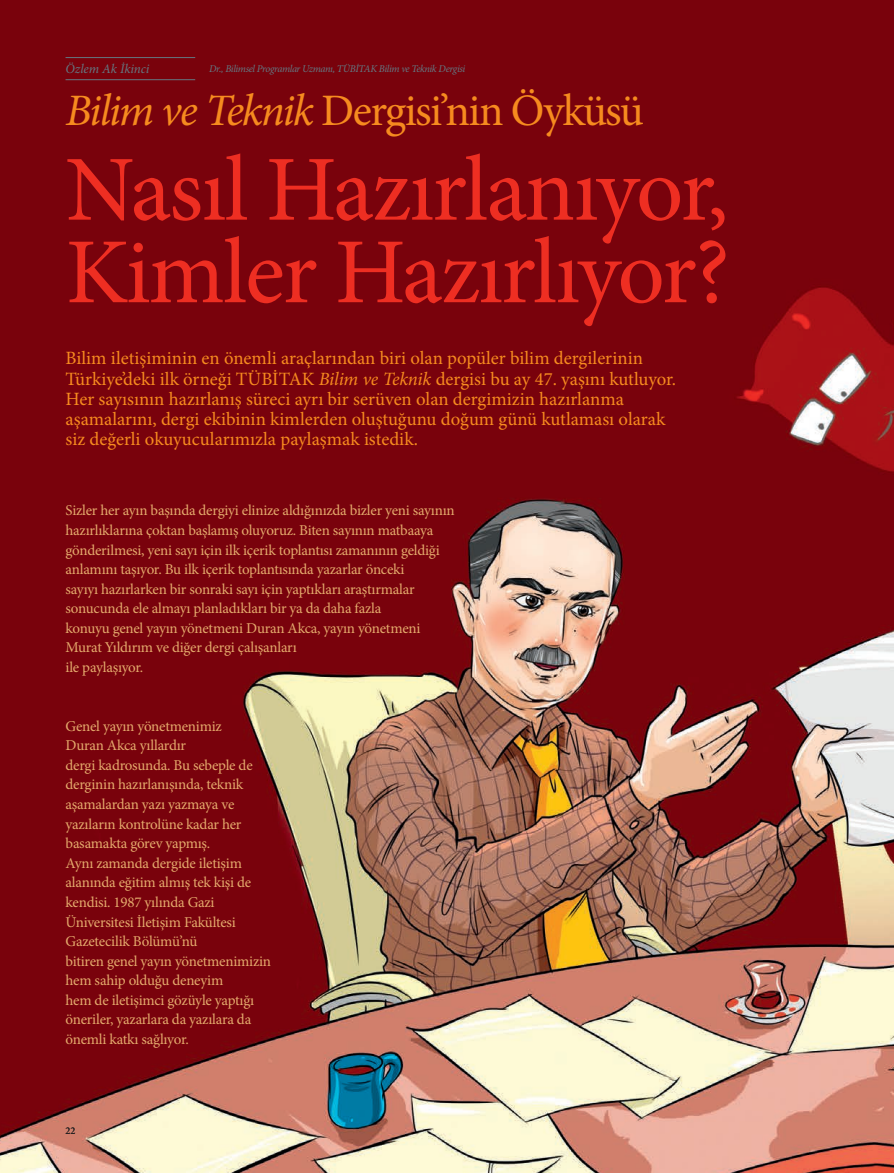
<style>
.page{position:relative;width:894px;height:1173px;background:#fff}
.page>*{position:absolute;margin:0;border:0;box-sizing:border-box;transform-origin:0 0}
.t1{font:93px/82.5px "Minion Pro";letter-spacing:-.02em;color:#ee2e22}
.t2{font:45px "Minion Pro";letter-spacing:-.035em;color:#f68b1f}
.t3{font:18.75px/20.2px "Minion Pro";color:#f68b1f}
.t4{font:15px/19.5px "Minion Pro";letter-spacing:-.015em;color:#e4aa6c}
.t5{font:italic 13.2px "Minion Pro";letter-spacing:-.005em;color:#647882}
.t6{font:italic 10.35px "Minion Pro";letter-spacing:-.035em;color:#647882}
.t7{font:10.35px "Minion Pro";color:#231f20}
.s1{font-style:italic}
</style>
<div class="page">
<img style="left:0;top:0;width:894px;height:1172px">
<hr style="left:66px;top:79px;width:129px;height:1px;background:#647882">
<hr style="left:66px;top:57px;width:129px;height:1px;background:#647882">
<p class="t5" style="left:66px;top:60px;width:85px">Özlem Ak İkinci</p>
<h2 class="t2" style="left:66px;top:81px;width:580px"><span class="s1">Bilim ve Teknik</span> Dergisi’nin Öyküsü</h2>
<h1 class="t1" style="left:66px;top:149px;width:666px">Nasıl Hazırlanıyor,<br>Kimler Hazırlıyor?</h1>
<p class="t6" style="left:209px;top:62px;width:258px">Dr., Bilimsel Programlar Uzmanı, TÜBİTAK Bilim ve Teknik Dergisi</p>
<p class="t3" style="left:66px;top:348px;width:612px">Bilim iletişiminin en önemli araçlarından biri olan popüler bilim dergilerinin Türkiye’deki ilk örneği TÜBİTAK <span class="s1">Bilim ve Teknik</span> dergisi bu ay 47. yaşını kutluyor.<br>Her sayısının hazırlanış süreci ayrı bir serüven olan dergimizin hazırlanma aşamalarını, dergi ekibinin kimlerden oluştuğunu doğum günü kutlaması olarak siz değerli okuyucularımızla paylaşmak istedik.</p>
<p class="t4" style="left:66px;top:501px;width:391px">Sizler her ayın başında dergiyi elinize aldığınızda bizler yeni sayının hazırlıklarına çoktan başlamış oluyoruz. Biten sayının matbaaya gönderilmesi, yeni sayı için ilk içerik toplantısı zamanının geldiği anlamını taşıyor. Bu ilk içerik toplantısında yazarlar önceki<br>sayıyı hazırlarken bir sonraki sayı için yaptıkları araştırmalar sonucunda ele almayı planladıkları bir ya da daha fazla<br>konuyu genel yayın yönetmeni Duran Akca, yayın yönetmeni Murat Yıldırım ve diğer dergi çalışanları<br>ile paylaşıyor.</p>
<p class="t4" style="left:66px;top:716px;width:207px">Genel yayın yönetmenimiz<br>Duran Akca yıllardır<br>dergi kadrosunda. Bu sebeple de derginin hazırlanışında, teknik aşamalardan yazı yazmaya ve yazıların kontrolüne kadar her basamakta görev yapmış.<br>Aynı zamanda dergide iletişim alanında eğitim almış tek kişi de kendisi. 1987 yılında Gazi<br>Üniversitesi İletişim Fakültesi<br>Gazetecilik Bölümü’nü<br>bitiren genel yayın yönetmenimizin hem sahip olduğu deneyim<br>hem de iletişimci gözüyle yaptığı öneriler, yazarlara da yazılara da önemli katkı sağlıyor.</p>
<p class="t7" style="left:66px;top:1123px;width:11px">22</p>
</div>
